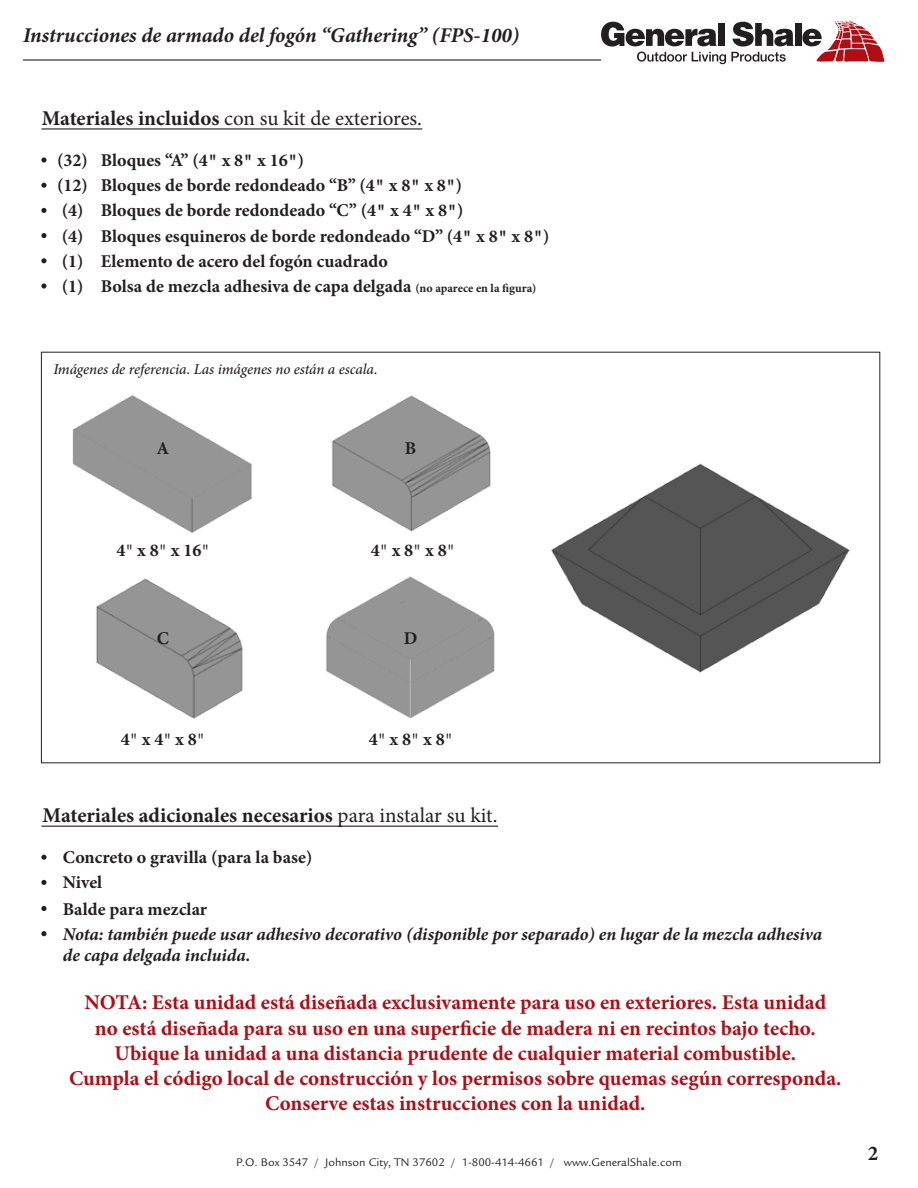
<style>
.page{position:relative;width:918px;height:1188px;background:#fff}
.page>*{position:absolute;margin:0;border:0;box-sizing:border-box;transform-origin:0 0}
.t1{font:700 21px/25.2px "Minion Pro";color:#b00d15;text-align:center}
.t2{font:700 21px "Minion Pro";color:#231f20}
.t3{font:italic 700 21px "Minion Pro";color:#231f20}
.t4{font:21px "Minion Pro";color:#231f20}
.t5{font:700 18px "Minion Pro";color:#231f20}
.t6{font:italic 700 18px/21.6px "Minion Pro";letter-spacing:-.005em;color:#231f20}
.t7{font:italic 500 15px "Minion Pro";letter-spacing:-.005em;color:#231f20}
.t8{font:12px "Legacy Sans";color:#231f20}
.s1{font-weight:700}
.s2{font-family:"Legacy Sans"}
.s3{font-size:12px}
.s4{font-family:"Legacy Sans";font-weight:400}
.s5{font-weight:400}
</style>
<div class="page">
<hr style="left:23px;top:59px;width:578px;height:2px;background:#231f20">
<svg style="left:601px;top:22px;width:193px;height:42px"></svg>
<div style="left:795px;top:23px;width:6px;height:23px;background:#231f20"></div>
<svg style="left:802px;top:22px;width:82px;height:40px"></svg>
<hr style="left:41px;top:128px;width:381px;height:2px;background:#231f20">
<svg style="left:41px;top:157px;width:5px;height:6px"></svg>
<svg style="left:41px;top:183px;width:5px;height:5px"></svg>
<svg style="left:41px;top:208px;width:5px;height:5px"></svg>
<svg style="left:41px;top:233px;width:5px;height:5px"></svg>
<svg style="left:41px;top:258px;width:5px;height:5px"></svg>
<img style="left:72px;top:395px;width:180px;height:138px">
<img style="left:331px;top:395px;width:160px;height:137px">
<hr style="left:41px;top:826px;width:457px;height:1px;background:#231f20">
<img style="left:96px;top:578px;width:147px;height:141px">
<img style="left:326px;top:576px;width:169px;height:143px">
<svg style="left:41px;top:283px;width:5px;height:6px"></svg>
<img style="left:551px;top:463px;width:300px;height:210px">
<svg style="left:41px;top:855px;width:5px;height:5px"></svg>
<svg style="left:41px;top:880px;width:5px;height:5px"></svg>
<svg style="left:41px;top:931px;width:5px;height:5px"></svg>
<svg style="left:41px;top:906px;width:5px;height:5px"></svg>
<p class="t3" style="left:23px;top:21px;width:498px">Instrucciones de armado del fogón “Gathering” (FPS-100)</p>
<p class="t4" style="left:42px;top:104px;width:382px"><span class="s1">Materiales incluidos</span> con su kit de exteriores.</p>
<p class="t5" style="left:57px;top:148px;width:32px">(32)</p>
<p class="t5" style="left:57px;top:173px;width:32px">(12)</p>
<p class="t5" style="left:62px;top:198px;width:23px">(4)</p>
<p class="t5" style="left:62px;top:223px;width:23px">(4)</p>
<p class="t5" style="left:101px;top:148px;width:205px">Bloques “A” (4<span class="s2">"</span> x 8<span class="s2">"</span> x 16<span class="s2">"</span>)</p>
<p class="t5" style="left:101px;top:173px;width:363px">Bloques de borde redondeado “B” (4<span class="s2">"</span> x 8<span class="s2">"</span> x 8<span class="s2">"</span>)</p>
<p class="t5" style="left:101px;top:198px;width:364px">Bloques de borde redondeado “C” (4<span class="s2">"</span> x 4<span class="s2">"</span> x 8<span class="s2">"</span>)</p>
<p class="t5" style="left:101px;top:223px;width:450px">Bloques esquineros de borde redondeado “D” (4<span class="s2">"</span> x 8<span class="s2">"</span> x 8<span class="s2">"</span>)</p>
<p class="t5" style="left:62px;top:248px;width:23px">(1)</p>
<p class="t5" style="left:101px;top:248px;width:289px">Elemento de acero del fogón cuadrado</p>
<p class="t5" style="left:62px;top:274px;width:23px">(1)</p>
<p class="t5" style="left:101px;top:274px;width:437px">Bolsa de mezcla adhesiva de capa delgada <span class="s3">(no aparece en la figura)</span></p>
<p class="t7" style="left:53px;top:359px;width:326px">Imágenes de referencia. Las imágenes no están a escala.</p>
<p class="t5" style="left:157px;top:435px;width:14px">A</p>
<p class="t5" style="left:405px;top:435px;width:13px">B</p>
<p class="t5" style="left:116px;top:537px;width:94px">4<span class="s4">"</span> x 8<span class="s4">"</span> x 16<span class="s4">"</span></p>
<p class="t5" style="left:371px;top:537px;width:85px">4<span class="s4">"</span> x 8<span class="s4">"</span> x 8<span class="s4">"</span></p>
<p class="t5" style="left:157px;top:625px;width:14px">C</p>
<p class="t5" style="left:404px;top:625px;width:15px">D</p>
<p class="t5" style="left:121px;top:726px;width:85px">4<span class="s4">"</span> x 4<span class="s4">"</span> x 8<span class="s4">"</span></p>
<p class="t5" style="left:369px;top:726px;width:85px">4<span class="s4">"</span> x 8<span class="s4">"</span> x 8<span class="s4">"</span></p>
<p class="t2" style="left:43px;top:801px;width:456px">Materiales adicionales necesarios <span class="s5">para instalar su kit.</span></p>
<p class="t5" style="left:63px;top:845px;width:251px">Concreto o gravilla (para la base)</p>
<p class="t5" style="left:63px;top:870px;width:41px">Nivel</p>
<p class="t6" style="left:63px;top:923px;width:761px">Nota: también puede usar adhesivo decorativo (disponible por separado) en lugar de la mezcla adhesiva de capa delgada incluida.</p>
<p class="t5" style="left:63px;top:896px;width:146px">Balde para mezclar</p>
<p class="t1" style="left:69px;top:990px;width:774px">NOTA: Esta unidad está diseñada exclusivamente para uso en exteriores. Esta unidad<br>no está diseñada para su uso en una superficie de madera ni en recintos bajo techo.<br>Ubique la unidad a una distancia prudente de cualquier material combustible.<br>Cumpla el código local de construcción y los permisos sobre quemas según corresponda.<br>Conserve estas instrucciones con la unidad.</p>
<p class="t8" style="left:236px;top:1156px;width:447px">P.O. Box 3547 / Johnson City, TN 37602 / 1-800-414-4661 / www.GeneralShale.com</p>
<p class="t2" style="left:868px;top:1139px;width:12px">2</p>
</div>
